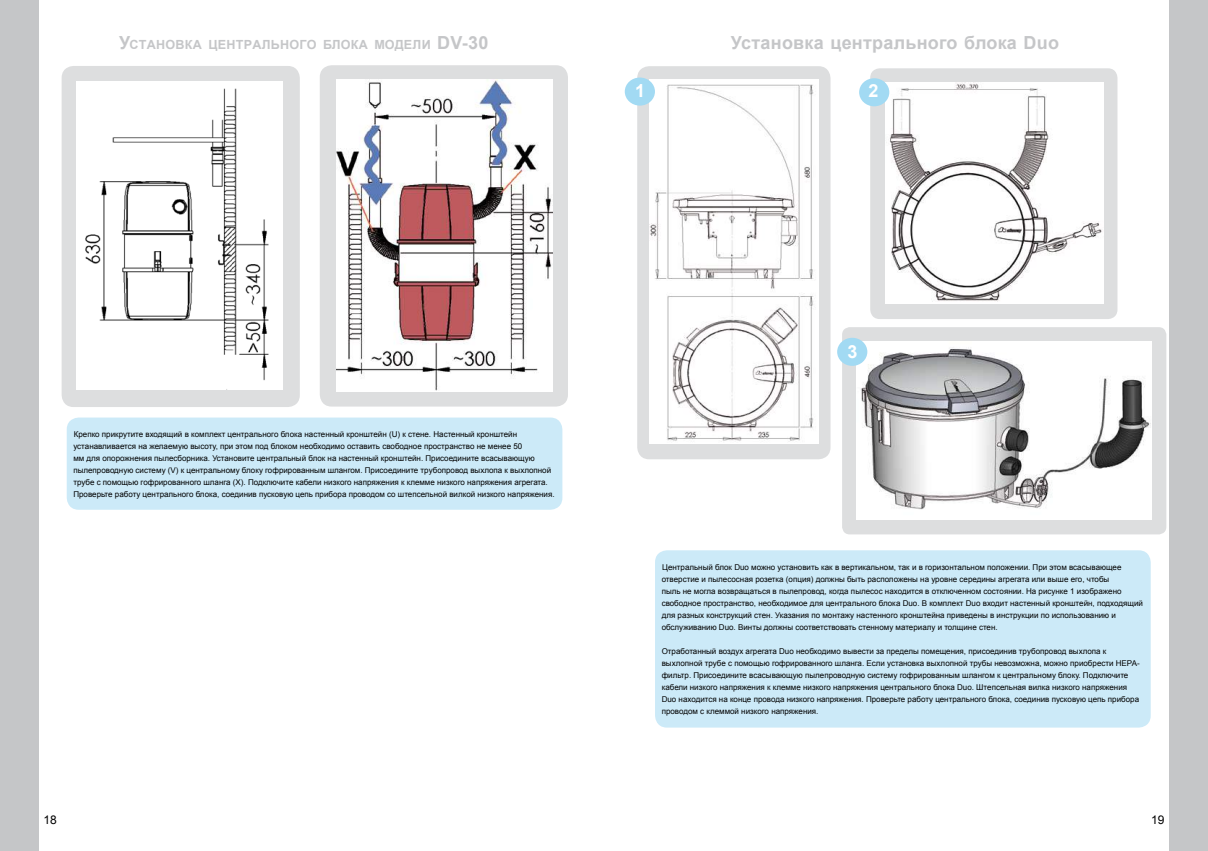
<style>
.page{position:relative;width:1208px;height:851px;background:#fff}
.page>*{position:absolute;margin:0;border:0;box-sizing:border-box;transform-origin:0 0}
.t1{font:700 18px "Arial";letter-spacing:.015em;color:#c5c6c8}
.t2{font:700 18px "Arial";color:#fff}
.t3{font:700 12.6px "Arial";letter-spacing:.02em;color:#c5c6c8}
.t4{font:12px "Arial";color:#000}
.t5{font:8px/12px "Arial";color:#000}
.s1{font-size:18px}
</style>
<div class="page">
<div style="left:1169px;top:0;width:39px;height:850px;background:#c5c6c8"></div>
<div style="left:0;top:0;width:38px;height:850px;background:#c5c6c8"></div>
<div style="left:67px;top:417px;width:495px;height:92px;background:#cceaf8;border-radius:12px"></div>
<div style="left:320px;top:65px;width:248px;height:341px;background:#dddedf;border-radius:12px"></div>
<img style="left:337px;top:80px;width:215px;height:311px">
<div style="left:62px;top:66px;width:238px;height:341px;background:#dddedf;border-radius:12px"></div>
<img style="left:77px;top:81px;width:205px;height:308px">
<div style="left:637px;top:66px;width:193px;height:393px;background:#dddedf;border-radius:12px"></div>
<img style="left:649px;top:79px;width:169px;height:364px">
<div style="left:842px;top:327px;width:324px;height:207px;background:#dddedf;border-radius:8px"></div>
<img style="left:856px;top:341px;width:295px;height:178px">
<div style="left:655px;top:550px;width:495px;height:177px;background:#cceaf8;border-radius:12px"></div>
<div style="left:870px;top:68px;width:247px;height:251px;background:#dddedf;border-radius:10px"></div>
<img style="left:885px;top:82px;width:218px;height:221px">
<div style="left:625px;top:77px;width:30px;height:29px;background:#a2daf3;border-radius:50%"></div>
<div style="left:859px;top:78px;width:30px;height:28px;background:#a2daf3;border-radius:50%"></div>
<div style="left:837px;top:338px;width:30px;height:28px;background:#a2daf3;border-radius:50%"></div>
<h2 class="t3" style="left:119px;top:36px;width:371px"><span class="s1">У</span>становка центрального блока модели <span class="s1">DV-30</span></h2>
<h1 class="t1" style="left:731px;top:31px;width:329px">Установка центрального блока Duo</h1>
<h1 class="t2" style="left:635px;top:78px;width:12px">1</h1>
<h1 class="t2" style="left:868px;top:78px;width:12px">2</h1>
<p class="t5" style="left:73px;top:428px;width:483px">Крепко прикрутите входящий в комплект центрального блока настенный кронштейн (U) к стене. Настенный кронштейн устанавливается на желаемую высоту, при этом под блоком необходимо оставить свободное пространство не менее 50<br>мм для опорожнения пылесборника. Установите центральный блок на настенный кронштейн. Присоедините всасывающую пылепроводную систему (V) к центральному блоку гофрированным шлангом. Присоедините трубопровод выхлопа к выхлопной трубе с помощью гофрированного шланга (X). Подключите кабели низкого напряжения к клемме низкого напряжения агрегата.<br>Проверьте работу центрального блока, соединив пусковую цепь прибора проводом со штепсельной вилкой низкого напряжения.</p>
<h1 class="t2" style="left:847px;top:339px;width:12px">3</h1>
<p class="t5" style="left:661px;top:560px;width:483px">Центральный блок Duo можно установить как в вертикальном, так и в горизонтальном положении. При этом всасывающее отверстие и пылесосная розетка (опция) должны быть расположены на уровне середины агрегата или выше его, чтобы<br>пыль не могла возвращаться в пылепровод, когда пылесос находится в отключенном состоянии. На рисунке 1 изображено свободное пространство, необходимое для центрального блока Duo. В комплект Duo входит настенный кронштейн, подходящий для разных конструкций стен. Указания по монтажу настенного кронштейна приведены в инструкции по использованию и обслуживанию Duo. Винты должны соответствовать стенному материалу и толщине стен.</p>
<p class="t5" style="left:661px;top:644px;width:479px">Отработанный воздух агрегата Duo необходимо вывести за пределы помещения, присоединив трубопровод выхлопа к выхлопной трубе с помощью гофрированного шланга. Если установка выхлопной трубы невозможна, можно приобрести HEPA&shy;фильтр. Присоедините всасывающую пылепроводную систему гофрированным шлангом к центральному блоку. Подключите кабели низкого напряжения к клемме низкого напряжения центрального блока Duo. Штепсельная вилка низкого напряжения Duo находится на конце провода низкого напряжения. Проверьте работу центрального блока, соединив пусковую цепь прибора проводом с клеммой низкого напряжения.</p>
<h3 class="t4" style="left:43px;top:811px;width:15px">18</h3>
<h3 class="t4" style="left:1151px;top:811px;width:15px">19</h3>
</div>
